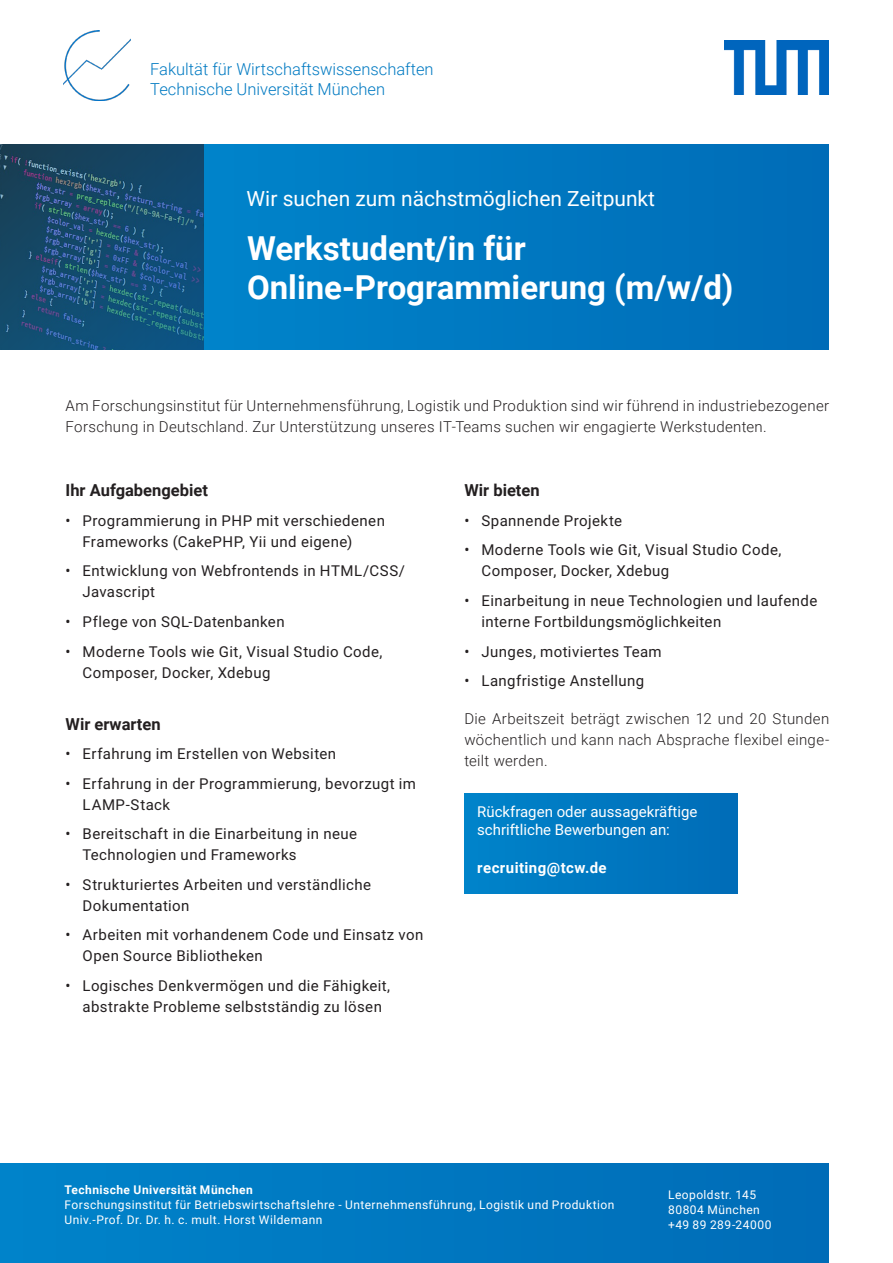
<style>
.page{position:relative;width:893px;height:1263px;background:#fff}
.page>*{position:absolute;margin:0;border:0;box-sizing:border-box;transform-origin:0 0}
.headline1{font:700 33px/39.6px "Roboto";color:#fff}
.headline2{font:21px "Roboto";color:#fff}
.t1{font:300 16.5px/19.8px "Roboto";color:#007ac2}
.üschrift{font:700 16.5px "Roboto";color:#231f20}
.t2{font:15px/21px "Roboto";letter-spacing:.03em;color:#231f20}
.Text_2spaltig{font:300 15px/21px "Roboto";letter-spacing:.02em;color:#231f20}
.Text{font:300 15px/21px "Roboto";letter-spacing:.02em;color:#231f20;text-align:justify}
.üschrift_weiss{font:15px/18px "Roboto";color:#fff}
.text_weiss{font:700 15px "Roboto";letter-spacing:.03em;color:#fff}
.t3{font:12px/15px "Roboto";letter-spacing:.035em;color:#fff}
.t4{font:700 12px "Roboto";letter-spacing:.04em;color:#fff}
</style>
<div class="page">
<div style="left:0;top:1163px;width:828px;height:100px;background:#0078c0"></div>
<div style="left:204px;top:144px;width:624px;height:206px;background:#0078c0"></div>
<img style="left:725px;top:40px;width:103px;height:55px">
<img style="left:64px;top:31px;width:66px;height:69px">
<div style="left:464px;top:793px;width:273px;height:100px;background:#0078c1"></div>
<img style="left:0;top:144px;width:204px;height:206px">
<p class="t1" style="left:150px;top:59px;width:285px">Fakultät für Wirtschaftswissenschaften<br>Technische Universität München</p>
<p class="headline2" style="left:247px;top:184px;width:410px">Wir suchen zum nächstmöglichen Zeitpunkt</p>
<p class="headline1" style="left:247px;top:227px;width:488px">Werkstudent/in für<br>Online-Programmierung (m/w/d)</p>
<p class="Text_2spaltig" style="left:66px;top:394px;width:765px">Am Forschungsinstitut für Unternehmensführung, Logistik und Produktion sind wir führend in industriebezogener<br>Forschung in Deutschland. Zur Unterstützung unseres IT-Teams suchen wir engagierte Werkstudenten.</p>
<p class="üschrift" style="left:66px;top:479px;width:144px">Ihr Aufgabengebiet</p>
<p class="t2" style="left:83px;top:510px;width:304px;text-indent:-17px">• Programmierung in PHP mit verschiedenen<br>Frameworks (CakePHP, Yii und eigene)</p>
<p class="t2" style="left:83px;top:560px;width:324px;text-indent:-17px">• Entwicklung von Webfrontends in HTML/CSS/<br>Javascript</p>
<p class="t2" style="left:66px;top:611px;width:221px">• Pflege von SQL-Datenbanken</p>
<p class="t2" style="left:83px;top:640px;width:301px;text-indent:-17px">• Moderne Tools wie Git, Visual Studio Code,<br>Composer, Docker, Xdebug</p>
<p class="üschrift" style="left:66px;top:712px;width:97px">Wir erwarten</p>
<p class="t2" style="left:66px;top:743px;width:272px">• Erfahrung im Erstellen von Websiten</p>
<p class="t2" style="left:83px;top:772px;width:335px;text-indent:-17px">• Erfahrung in der Programmierung, bevorzugt im<br>LAMP-Stack</p>
<p class="t2" style="left:83px;top:823px;width:276px;text-indent:-17px">• Bereitschaft in die Einarbeitung in neue<br>Technologien und Frameworks</p>
<p class="t2" style="left:83px;top:873px;width:290px;text-indent:-17px">• Strukturiertes Arbeiten und verständliche<br>Dokumentation</p>
<p class="t2" style="left:83px;top:924px;width:342px;text-indent:-17px">• Arbeiten mit vorhandenem Code und Einsatz von<br>Open Source Bibliotheken</p>
<p class="t2" style="left:66px;top:974px;width:326px;text-align:center">• Logisches Denkvermögen und die Fähigkeit, abstrakte Probleme selbstständig zu lösen</p>
<p class="üschrift" style="left:464px;top:479px;width:77px">Wir bieten</p>
<p class="t2" style="left:464px;top:510px;width:159px">• Spannende Projekte</p>
<p class="t2" style="left:481px;top:539px;width:301px;text-indent:-17px">• Moderne Tools wie Git, Visual Studio Code,<br>Composer, Docker, Xdebug</p>
<p class="t2" style="left:481px;top:590px;width:337px;text-indent:-17px">• Einarbeitung in neue Technologien und laufende interne Fortbildungsmöglichkeiten</p>
<p class="t2" style="left:464px;top:640px;width:199px">• Junges, motiviertes Team</p>
<p class="t2" style="left:464px;top:670px;width:181px">• Langfristige Anstellung</p>
<p class="Text" style="left:464px;top:708px;width:366px">Die Arbeitszeit beträgt zwischen 12 und 20 Stunden wöchentlich und kann nach Absprache flexibel einge&shy;teilt werden.</p>
<p class="üschrift_weiss" style="left:477px;top:802px;width:222px">Rückfragen oder aussagekräftige schriftliche Bewerbungen an:</p>
<p class="text_weiss" style="left:477px;top:857px;width:131px">recruiting@tcw.de</p>
<p class="t4" style="left:65px;top:1182px;width:190px">Technische Universität München</p>
<p class="t3" style="left:65px;top:1197px;width:551px">Forschungsinstitut für Betriebswirtschaftslehre - Unternehmensführung, Logistik und Produktion<br>Univ.-Prof. Dr. Dr. h. c. mult. Horst Wildemann</p>
<p class="t3" style="left:668px;top:1186px;width:105px">Leopoldstr. 145<br>80804 München +49 89 289-24000</p>
</div>
